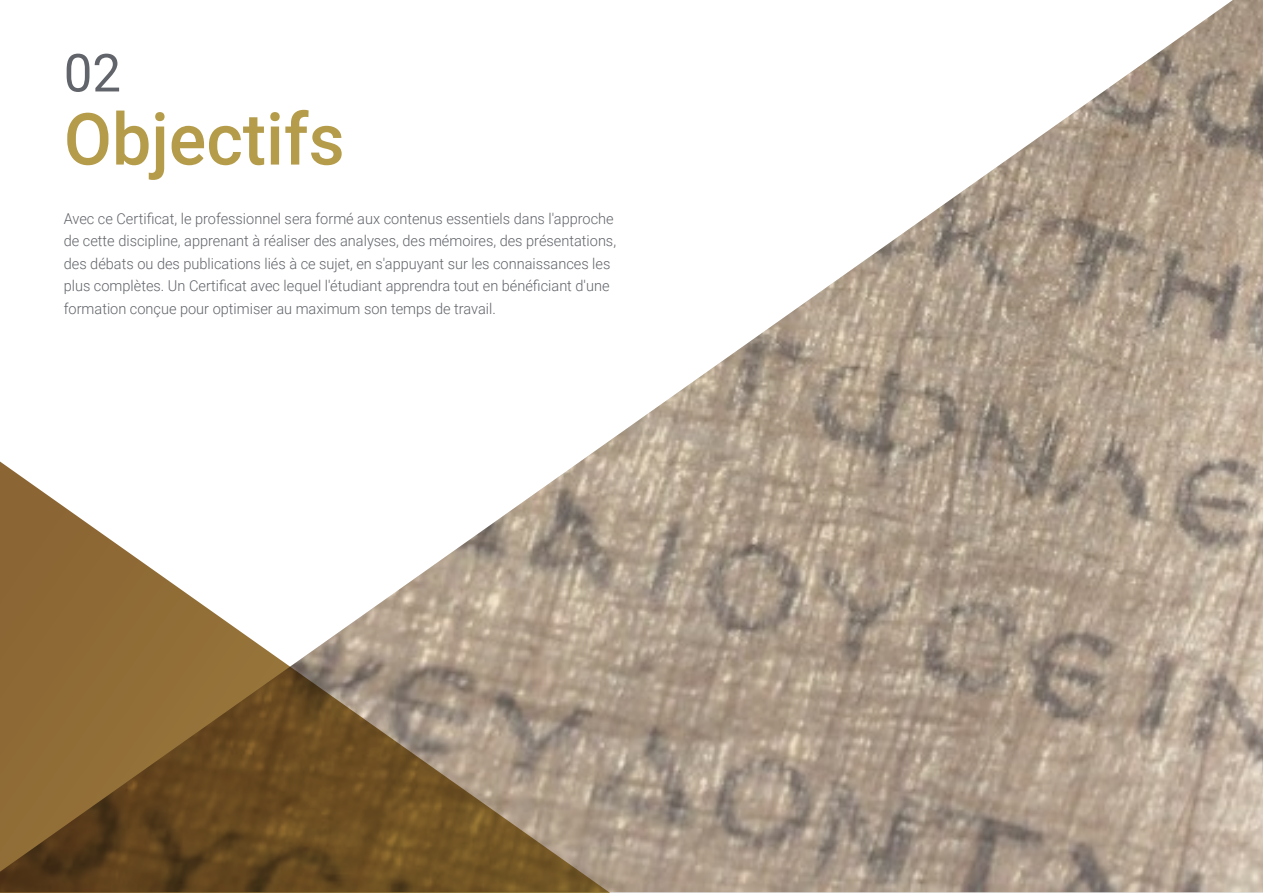
<style>
.page{position:relative;width:1263px;height:893px;background:#fff}
.page>*{position:absolute;margin:0;border:0;box-sizing:border-box;transform-origin:0 0}
.t1{font:500 72px "Roboto";color:#b49c4b}
.t2{font:52.5px "Roboto";color:#61646a}
.t3{font:300 15px/22.5px "Roboto";color:#61646a}
</style>
<div class="page">
<img style="left:602px;top:0;width:661px;height:892px">
<svg style="left:0;top:446px;width:640px;height:447px"></svg>
<h2 class="t2" style="left:64px;top:36px;width:59px">02</h2>
<h1 class="t1" style="left:64px;top:89px;width:282px">Objectifs</h1>
<p class="t3" style="left:64px;top:207px;width:554px">Avec ce Certificat, le professionnel sera formé aux contenus essentiels dans l'approche de cette discipline, apprenant à réaliser des analyses, des mémoires, des présentations, des débats ou des publications liés à ce sujet, en s'appuyant sur les connaissances les plus complètes. Un Certificat avec lequel l'étudiant apprendra tout en bénéficiant d'une formation conçue pour optimiser au maximum son temps de travail.</p>
</div>
